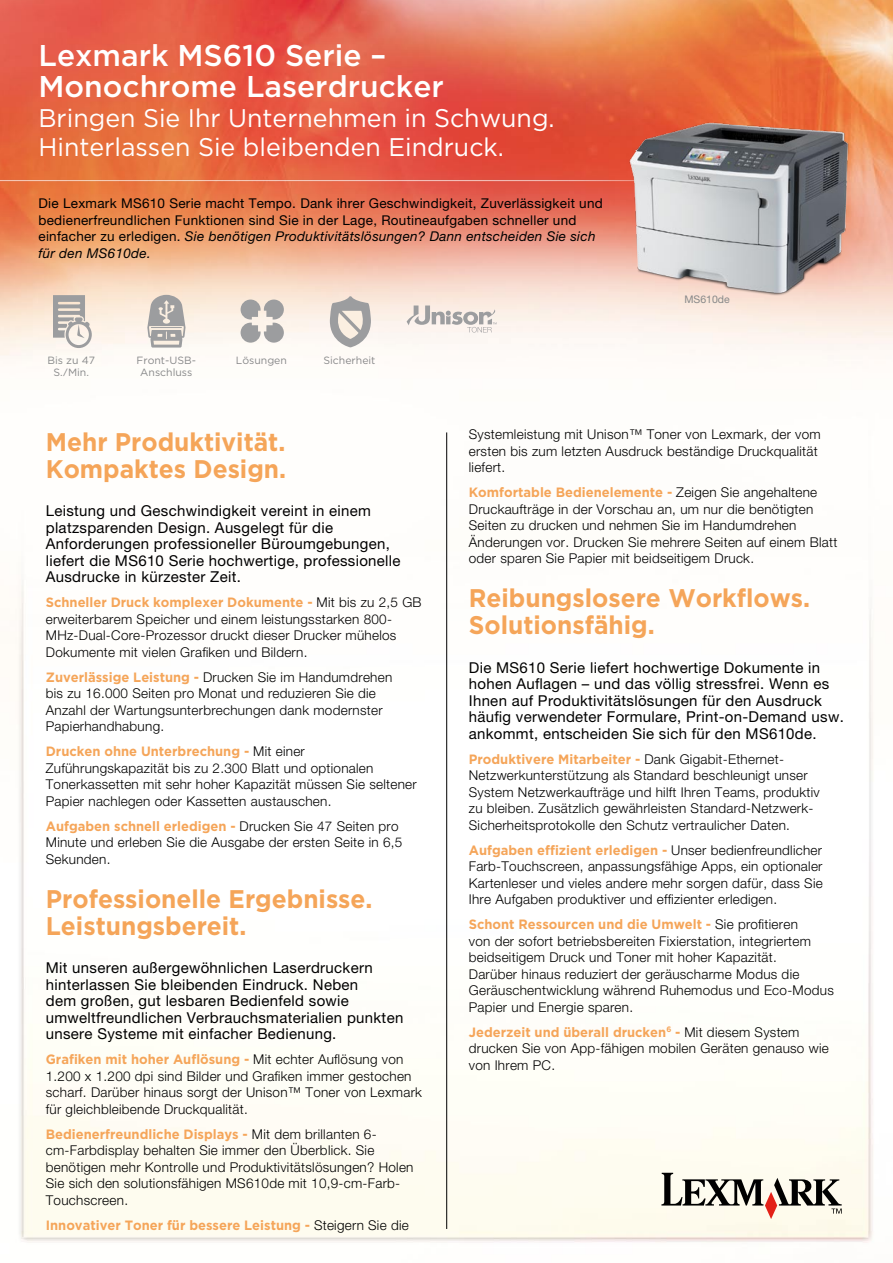
<style>
.page{position:relative;width:893px;height:1263px;background:#fff}
.page>*{position:absolute;margin:0;border:0;box-sizing:border-box;transform-origin:0 0}
.t1{font:500 30px/31.5px "Gotham";color:#fff}
.t2{font:700 25.5px/27px "Gotham";color:#f5a559;scale:.96 1}
.t3{font:25.5px/28.5px "Gotham";color:#fff}
.t4{font:15px/16.5px "Helvetica Neue LT Pro";letter-spacing:.02em;color:#000}
.t5{font:13.8px "Helvetica Neue LT Std";color:#9c9d9f}
.t6{font:300 13.5px/16.5px "Helvetica Neue LT Pro";letter-spacing:.02em;color:#000}
.t7{font:700 13.5px "Gotham";color:#f5a559;scale:.96 1}
.t8{font:13.5px/16.5px "Helvetica Neue LT Pro";letter-spacing:.02em;color:#000}
.t9{font:10.5px/11.2px "Gotham";color:#878889;text-align:center}
.t10{font:10.5px "Helvetica Neue LT Pro";color:#878889}
.s1{font-style:italic}
.s2{font-family:"Helvetica Neue LT Pro";font-weight:300;color:#000}
.s3{font-family:"Gotham";font-weight:700;color:#f5a559}
</style>
<div class="page">
<img style="left:0;top:0;width:893px;height:1243px">
<img style="left:0;top:168px;width:893px;height:23px">
<img style="left:624px;top:113px;width:230px;height:189px">
<svg style="left:661px;top:1173px;width:181px;height:46px"></svg>
<svg style="left:407px;top:305px;width:90px;height:28px"></svg>
<svg style="left:53px;top:295px;width:39px;height:53px;background:#c9c4bf"></svg>
<svg style="left:241px;top:300px;width:43px;height:43px;background:#bfbcb9"></svg>
<svg style="left:147px;top:295px;width:39px;height:53px;background:#bebab6"></svg>
<svg style="left:330px;top:296px;width:41px;height:51px;background:#c7c2be"></svg>
<hr style="left:446px;top:432px;width:1px;height:797px;background:#000">
<h1 class="t1" style="left:38px;top:39px;width:407px">Lexmark MS610 Serie –<br>Monochrome Laserdrucker</h1>
<h2 class="t3" style="left:38px;top:104px;width:518px">Bringen Sie Ihr Unternehmen in Schwung.<br>Hinterlassen Sie bleibenden Eindruck.</h2>
<p class="t8" style="left:38px;top:195px;width:566px">Die Lexmark MS610 Serie macht Tempo. Dank ihrer Geschwindigkeit, Zuverlässigkeit und bedienerfreundlichen Funktionen sind Sie in der Lage, Routineaufgaben schneller und einfacher zu erledigen. <span class="s1">Sie benötigen Produktivitätslösungen? Dann entscheiden Sie sich für den MS610de.</span></p>
<p class="t5" style="left:147px;top:354px;width:52px">Network</p>
<p class="t5" style="left:237px;top:354px;width:64px">Eco-mode</p>
<p class="t9" style="left:323px;top:355px;width:54px">Sicherheit</p>
<p class="t9" style="left:47px;top:355px;width:49px">Bis zu 47<br>S./Min.</p>
<p class="t5" style="left:332px;top:354px;width:50px">Security</p>
<p class="t5" style="left:29px;top:354px;width:81px">Up to 35ppm</p>
<p class="t9" style="left:137px;top:355px;width:61px">Front-USB-</p>
<p class="t9" style="left:236px;top:355px;width:53px">Lösungen</p>
<p class="t9" style="left:140px;top:366px;width:54px">Anschluss</p>
<p class="t10" style="left:684px;top:293px;width:47px">MS610de</p>
<h2 class="t2" style="left:46px;top:427px;width:252px">Mehr Produktivität.<br>Kompaktes Design.</h2>
<p class="t4" style="left:46px;top:502px;width:356px">Leistung und Geschwindigkeit vereint in einem platzsparenden Design. Ausgelegt für die Anforderungen professioneller Büroumgebungen, liefert die MS610 Serie hochwertige, professionelle Ausdrucke in kürzester Zeit.</p>
<p class="t7" style="left:46px;top:594px;width:393px">Schneller Druck komplexer Dokumente - <span class="s2">Mit bis zu 2,5 GB</span></p>
<p class="t6" style="left:46px;top:610px;width:352px">erweiterbarem Speicher und einem leistungsstarken 800-<br>MHz-Dual-Core-Prozessor druckt dieser Drucker mühelos<br>Dokumente mit vielen Grafiken und Bildern.</p>
<p class="t6" style="left:46px;top:668px;width:348px"><span class="s3">Zuverlässige Leistung -</span> Drucken Sie im Handumdrehen bis zu 16.000 Seiten pro Monat und reduzieren Sie die Anzahl der Wartungsunterbrechungen dank modernster Papierhandhabung.</p>
<p class="t7" style="left:46px;top:743px;width:271px">Drucken ohne Unterbrechung - <span class="s2">Mit einer</span></p>
<p class="t6" style="left:46px;top:759px;width:372px">Zuführungskapazität bis zu 2.300 Blatt und optionalen<br>Tonerkassetten mit sehr hoher Kapazität müssen Sie seltener<br>Papier nachlegen oder Kassetten austauschen.</p>
<p class="t7" style="left:46px;top:818px;width:369px">Aufgaben schnell erledigen - <span class="s2">Drucken Sie 47 Seiten pro</span></p>
<p class="t6" style="left:46px;top:834px;width:358px">Minute und erleben Sie die Ausgabe der ersten Seite in 6,5<br>Sekunden.</p>
<h2 class="t2" style="left:46px;top:884px;width:342px">Professionelle Ergebnisse.<br>Leistungsbereit.</h2>
<p class="t4" style="left:46px;top:959px;width:359px">Mit unseren außergewöhnlichen Laserdruckern hinterlassen Sie bleibenden Eindruck. Neben<br>dem großen, gut lesbaren Bedienfeld sowie umweltfreundlichen Verbrauchsmaterialien punkten unsere Systeme mit einfacher Bedienung.</p>
<p class="t7" style="left:46px;top:1051px;width:374px">Grafiken mit hoher Auflösung - <span class="s2">Mit echter Auflösung von</span></p>
<p class="t6" style="left:46px;top:1067px;width:378px">1.200 x 1.200 dpi sind Bilder und Grafiken immer gestochen scharf. Darüber hinaus sorgt der Unison™ Toner von Lexmark für gleichbleibende Druckqualität.</p>
<p class="t7" style="left:46px;top:1126px;width:346px">Bedienerfreundliche Displays - <span class="s2">Mit dem brillanten 6-</span></p>
<p class="t6" style="left:46px;top:1142px;width:369px">cm-Farbdisplay behalten Sie immer den Überblick. Sie benötigen mehr Kontrolle und Produktivitätslösungen? Holen Sie sich den solutionsfähigen MS610de mit 10,9-cm-Farb-Touchscreen.</p>
<p class="t7" style="left:46px;top:1217px;width:380px">Innovativer Toner für bessere Leistung - <span class="s2">Steigern Sie die</span></p>
<p class="t6" style="left:469px;top:426px;width:353px">Systemleistung mit Unison™ Toner von Lexmark, der vom ersten bis zum letzten Ausdruck beständige Druckqualität liefert.</p>
<p class="t7" style="left:469px;top:485px;width:364px">Komfortable Bedienelemente - <span class="s2">Zeigen Sie angehaltene</span></p>
<p class="t6" style="left:469px;top:500px;width:370px">Druckaufträge in der Vorschau an, um nur die benötigten Seiten zu drucken und nehmen Sie im Handumdrehen Änderungen vor. Drucken Sie mehrere Seiten auf einem Blatt oder sparen Sie Papier mit beidseitigem Druck.</p>
<h2 class="t2" style="left:469px;top:584px;width:357px">Reibungslosere Workflows.<br>Solutionsfähig.</h2>
<p class="t4" style="left:469px;top:659px;width:377px">Die MS610 Serie liefert hochwertige Dokumente in hohen Auflagen – und das völlig stressfrei. Wenn es Ihnen auf Produktivitätslösungen für den Ausdruck häufig verwendeter Formulare, Print-on-Demand usw. ankommt, entscheiden Sie sich für den MS610de.</p>
<p class="t7" style="left:469px;top:751px;width:330px">Produktivere Mitarbeiter - <span class="s2">Dank Gigabit-Ethernet-</span></p>
<p class="t6" style="left:469px;top:767px;width:352px">Netzwerkunterstützung als Standard beschleunigt unser System Netzwerkaufträge und hilft Ihren Teams, produktiv zu bleiben. Zusätzlich gewährleisten Standard-Netzwerk-Sicherheitsprotokolle den Schutz vertraulicher Daten.</p>
<p class="t7" style="left:469px;top:842px;width:370px">Aufgaben effizient erledigen - <span class="s2">Unser bedienfreundlicher</span></p>
<p class="t6" style="left:469px;top:858px;width:355px;text-align:justify">Farb-Touchscreen, anpassungsfähige Apps, ein optionaler Kartenleser und vieles andere mehr sorgen dafür, dass Sie Ihre Aufgaben produktiver und effizienter erledigen.</p>
<p class="t7" style="left:469px;top:917px;width:344px">Schont Ressourcen und die Umwelt - <span class="s2">Sie profitieren</span></p>
<p class="t6" style="left:469px;top:932px;width:367px">von der sofort betriebsbereiten Fixierstation, integriertem beidseitigem Druck und Toner mit hoher Kapazität.<br>Darüber hinaus reduziert der geräuscharme Modus die Geräuschentwicklung während Ruhemodus und Eco-Modus Papier und Energie sparen.</p>
<p class="t7" style="left:469px;top:1024px;width:346px">Jederzeit und überall drucken<sup>6</sup> - <span class="s2">Mit diesem System</span></p>
<p class="t6" style="left:469px;top:1040px;width:361px">drucken Sie von App-fähigen mobilen Geräten genauso wie von Ihrem PC.</p>
</div>
